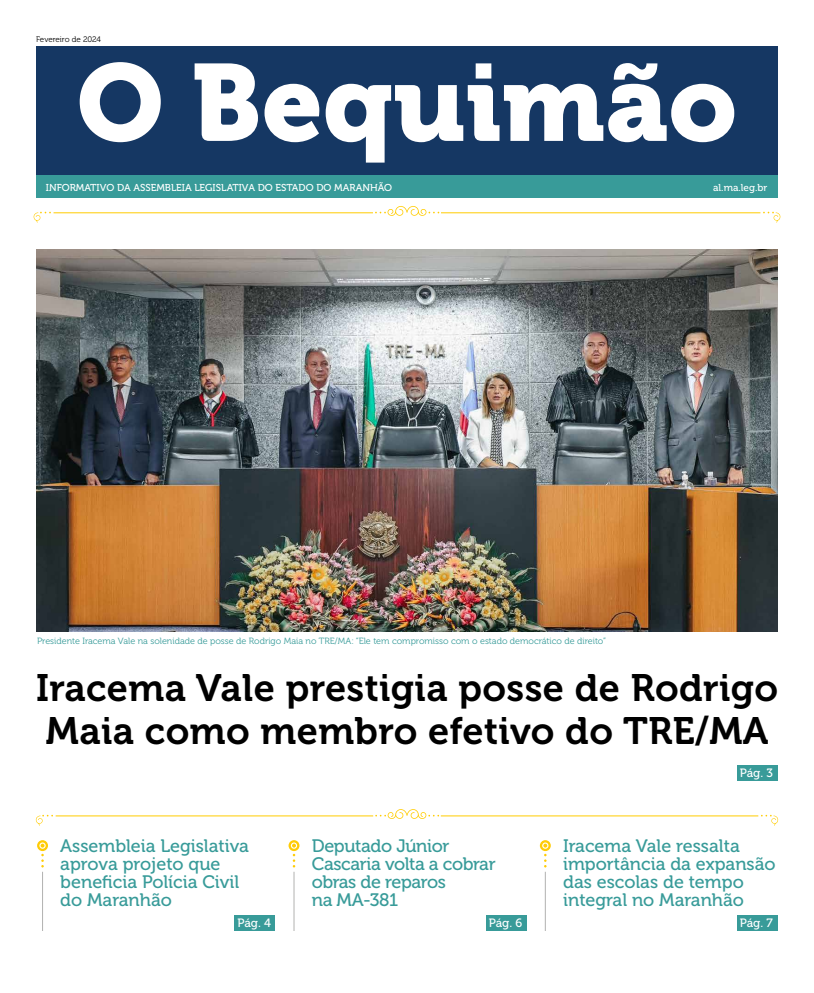
<style>
.page{position:relative;width:814px;height:993px;background:#fff}
.page>*{position:absolute;margin:0;border:0;box-sizing:border-box;transform-origin:0 0}
.t1{font:38px/42.8px "Museo 700";letter-spacing:.01em;color:#000}
.t2{font:18px/18px "Museo 500";color:#389b99}
.t3{font:18px/18px "Museo 500";letter-spacing:-.02em;color:#389b99}
.t4{font:12px "Museo 500";letter-spacing:-.01em;color:#fff}
.t5{font:10px "Museo 500";color:#fff}
.t6{font:9px "Museo 300";color:#379b99}
.t7{font:8px "Museo 300";letter-spacing:-.005em;color:#000}
</style>
<div class="page">
<div style="left:235px;top:914px;width:40px;height:16px;background:#389b99"></div>
<div style="left:486px;top:914px;width:40px;height:16px;background:#389b99"></div>
<div style="left:737px;top:914px;width:40px;height:16px;background:#389b99"></div>
<div style="left:737px;top:765px;width:40px;height:15px;background:#389b99"></div>
<img style="left:37px;top:250px;width:740px;height:381px">
<hr style="left:56px;top:815px;width:317px;height:1px;background:#ffcc01">
<svg style="left:36px;top:814px;width:17px;height:11px"></svg>
<hr style="left:441px;top:815px;width:317px;height:1px;background:#ffcc01">
<svg style="left:761px;top:814px;width:17px;height:11px"></svg>
<svg style="left:375px;top:809px;width:64px;height:9px"></svg>
<svg style="left:37px;top:840px;width:11px;height:27px"></svg>
<hr style="left:42px;top:871px;width:1px;height:59px;background:#b3b3b2">
<svg style="left:288px;top:840px;width:11px;height:27px"></svg>
<hr style="left:293px;top:871px;width:1px;height:59px;background:#b3b3b2">
<svg style="left:540px;top:840px;width:10px;height:27px"></svg>
<hr style="left:545px;top:871px;width:1px;height:59px;background:#b3b3b2">
<div style="left:36px;top:46px;width:742px;height:130px;background:#153763"></div>
<svg style="left:80px;top:62px;width:654px;height:100px"></svg>
<div style="left:36px;top:175px;width:742px;height:23px;background:#389b99"></div>
<hr style="left:54px;top:212px;width:319px;height:1px;background:#ffcc01">
<svg style="left:34px;top:212px;width:17px;height:11px"></svg>
<hr style="left:441px;top:212px;width:319px;height:1px;background:#ffcc01">
<svg style="left:763px;top:212px;width:17px;height:11px"></svg>
<svg style="left:375px;top:206px;width:64px;height:10px"></svg>
<p class="t7" style="left:36px;top:35px;width:67px">Fevereiro de 2024</p>
<p class="t5" style="left:46px;top:182px;width:347px">INFORMATIVO DA ASSEMBLEIA LEGISLATIVA DO ESTADO DO MARANHÃO</p>
<p class="t5" style="left:713px;top:182px;width:56px">al.ma.leg.br</p>
<p class="t6" style="left:37px;top:635px;width:570px">Presidente Iracema Vale na solenidade de posse de Rodrigo Maia no TRE/MA: “Ele tem compromisso com o estado democrático de direito”</p>
<h1 class="t1" style="left:36px;top:667px;width:743px">Iracema Vale prestigia posse de Rodrigo<br>Maia como membro efetivo do TRE/MA</h1>
<p class="t2" style="left:60px;top:836px;width:190px">Assembleia Legislativa aprova projeto que beneficia Polícia Civil do Maranhão</p>
<p class="t3" style="left:312px;top:836px;width:185px">Deputado Júnior<br>Cascaria volta a cobrar obras de reparos<br>na MA-381</p>
<p class="t4" style="left:740px;top:766px;width:35px">Pág. 3</p>
<p class="t2" style="left:563px;top:836px;width:214px">Iracema Vale ressalta importância da expansão das escolas de tempo integral no Maranhão</p>
<p class="t4" style="left:237px;top:915px;width:35px">Pág. 4</p>
<p class="t4" style="left:489px;top:915px;width:35px">Pág. 6</p>
<p class="t4" style="left:740px;top:915px;width:34px">Pág. 7</p>
</div>
